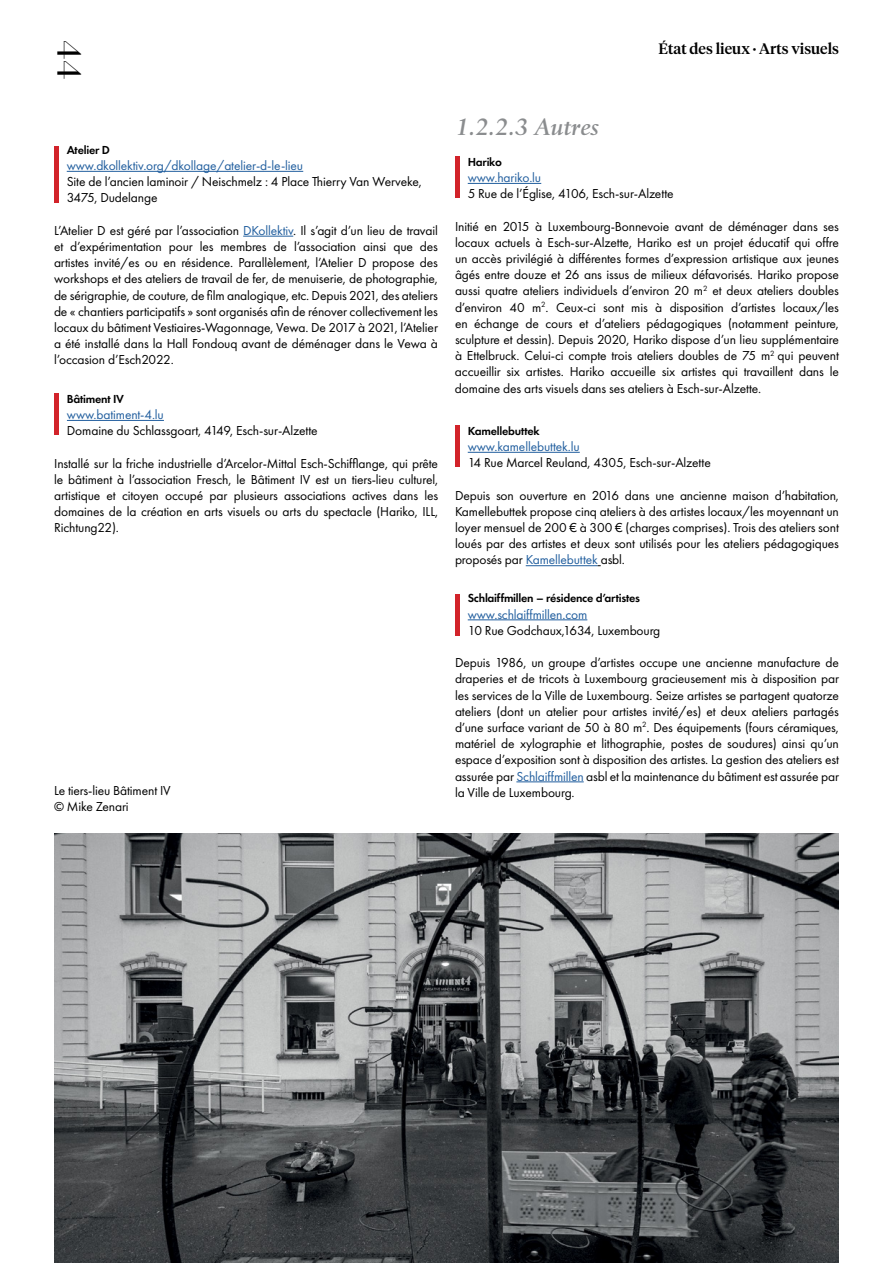
<style>
.page{position:relative;width:893px;height:1263px;background:#fff}
.page>*{position:absolute;margin:0;border:0;box-sizing:border-box;transform-origin:0 0}
.t1{font:33px "Numbers Valuta Solid";color:#000}
.t2{font:italic 500 24px "Haarlemmer MT Pro";color:#8a8c8e}
.t3{font:500 15px "Tiempos Headline";color:#000}
.t4{font:13.5px/16.2px "Futura PT";letter-spacing:-.01em;color:#000;text-align:justify}
.t5{font:13.5px "Futura PT";letter-spacing:-.01em;color:#215e9e}
.t6{font:600 12.15px "Futura PT";letter-spacing:-.02em;color:#000}
.s1{color:#215e9e}
</style>
<div class="page">
<hr style="left:67px;top:171px;width:236px;height:1px;background:#215e9e">
<hr style="left:243px;top:236px;width:50px;height:1px;background:#215e9e">
<hr style="left:468px;top:619px;width:119px;height:1px;background:#215e9e">
<hr style="left:516px;top:781px;width:68px;height:1px;background:#215e9e">
<hr style="left:67px;top:420px;width:97px;height:1px;background:#215e9e">
<hr style="left:468px;top:183px;width:73px;height:1px;background:#215e9e">
<hr style="left:468px;top:452px;width:112px;height:1px;background:#215e9e">
<hr style="left:526px;top:565px;width:72px;height:1px;background:#215e9e">
<hr style="left:54px;top:146px;width:4px;height:57px;background:#d2232a">
<hr style="left:455px;top:594px;width:4px;height:42px;background:#d2232a">
<hr style="left:54px;top:394px;width:4px;height:41px;background:#d2232a">
<hr style="left:455px;top:157px;width:4px;height:41px;background:#d2232a">
<hr style="left:455px;top:426px;width:4px;height:41px;background:#d2232a">
<img style="left:54px;top:834px;width:785px;height:429px">
<h1 class="t1" style="left:83px;top:40px;width:40px;rotate:90deg">44</h1>
<p class="t6" style="left:67px;top:142px;width:45px">Atelier D</p>
<p class="t5" style="left:67px;top:157px;width:238px">www.dkollektiv.org/dkollage/atelier-d-le-lieu</p>
<p class="t4" style="left:67px;top:174px;width:357px">Site de l’ancien laminoir / Neischmelz : 4 Place Thierry Van Werveke,<br>3475, Dudelange</p>
<p class="t4" style="left:54px;top:222px;width:386px">L’Atelier D est géré par l’association <span class="s1">DKollektiv</span>. Il s’agit d’un lieu de travail et d’expérimentation pour les membres de l’association ainsi que des artistes invité/es ou en résidence. Parallèlement, l’Atelier D propose des workshops et des ateliers de travail de fer, de menuiserie, de photographie, de sérigraphie, de couture, de film analogique, etc. Depuis 2021, des ateliers de « chantiers participatifs » sont organisés afin de rénover collectivement les locaux du bâtiment Vestiaires-Wagonnage, Vewa. De 2017 à 2021, l’Atelier a été installé dans la Hall Fondouq avant de déménager dans le Vewa à l’occasion d’Esch2022.</p>
<p class="t6" style="left:67px;top:391px;width:59px">Bâtiment IV</p>
<p class="t5" style="left:67px;top:407px;width:99px">www.batiment-4.lu</p>
<p class="t4" style="left:67px;top:423px;width:252px">Domaine du Schlassgoart, 4149, Esch-sur-Alzette</p>
<p class="t4" style="left:54px;top:455px;width:385px">Installé sur la friche industrielle d’Arcelor-Mittal Esch-Schifflange, qui prête le bâtiment à l’association Fresch, le Bâtiment IV est un tiers-lieu culturel, artistique et citoyen occupé par plusieurs associations actives dans les domaines de la création en arts visuels ou arts du spectacle (Hariko, ILL, Richtung22).</p>
<p class="t4" style="left:54px;top:782px;width:118px">Le tiers-lieu Bâtiment IV © Mike Zenari</p>
<h2 class="t2" style="left:455px;top:113px;width:145px">1.2.2.3 Autres</h2>
<p class="t3" style="left:658px;top:39px;width:182px">État des lieux · Arts visuels</p>
<p class="t6" style="left:468px;top:154px;width:36px">Hariko</p>
<p class="t5" style="left:468px;top:170px;width:75px">www.hariko.lu</p>
<p class="t4" style="left:468px;top:186px;width:207px">5 Rue de l’Église, 4106, Esch-sur-Alzette</p>
<p class="t4" style="left:455px;top:218px;width:385px">Initié en 2015 à Luxembourg-Bonnevoie avant de déménager dans ses locaux actuels à Esch-sur-Alzette, Hariko est un projet éducatif qui offre un accès privilégié à différentes formes d’expression artistique aux jeunes âgés entre douze et 26 ans issus de milieux défavorisés. Hariko propose aussi quatre ateliers individuels d’environ 20 m<sup>2</sup> et deux ateliers doubles d’environ 40 m<sup>2</sup>. Ceux-ci sont mis à disposition d’artistes locaux/les en échange de cours et d’ateliers pédagogiques (notamment peinture, sculpture et dessin). Depuis 2020, Hariko dispose d’un lieu supplémentaire à Ettelbruck. Celui-ci compte trois ateliers doubles de 75 m<sup>2</sup> qui peuvent accueillir six artistes. Hariko accueille six artistes qui travaillent dans le domaine des arts visuels dans ses ateliers à Esch-sur-Alzette.</p>
<p class="t6" style="left:468px;top:423px;width:74px">Kamellebuttek</p>
<p class="t5" style="left:468px;top:438px;width:114px">www.kamellebuttek.lu</p>
<p class="t4" style="left:468px;top:454px;width:245px">14 Rue Marcel Reuland, 4305, Esch-sur-Alzette</p>
<p class="t4" style="left:455px;top:487px;width:385px">Depuis son ouverture en 2016 dans une ancienne maison d’habitation, Kamellebuttek propose cinq ateliers à des artistes locaux/les moyennant un loyer mensuel de 200 € à 300 € (charges comprises). Trois des ateliers sont loués par des artistes et deux sont utilisés pour les ateliers pédagogiques proposés par <span class="s1">Kamellebuttek</span> asbl.</p>
<p class="t6" style="left:468px;top:591px;width:174px">Schlaiffmillen – résidence d’artistes</p>
<p class="t5" style="left:468px;top:606px;width:121px">www.schlaiffmillen.com</p>
<p class="t4" style="left:468px;top:622px;width:194px">10 Rue Godchaux,1634, Luxembourg</p>
<p class="t4" style="left:455px;top:654px;width:385px">Depuis 1986, un groupe d’artistes occupe une ancienne manufacture de draperies et de tricots à Luxembourg gracieusement mis à disposition par les services de la Ville de Luxembourg. Seize artistes se partagent quatorze ateliers (dont un atelier pour artistes invité/es) et deux ateliers partagés d’une surface variant de 50 à 80 m<sup>2</sup>. Des équipements (fours céramiques, matériel de xylographie et lithographie, postes de soudures) ainsi qu’un espace d’exposition sont à disposition des artistes. La gestion des ateliers est assurée par <span class="s1">Schlaiffmillen</span> asbl et la maintenance du bâtiment est assurée par la Ville de Luxembourg.</p>
</div>
